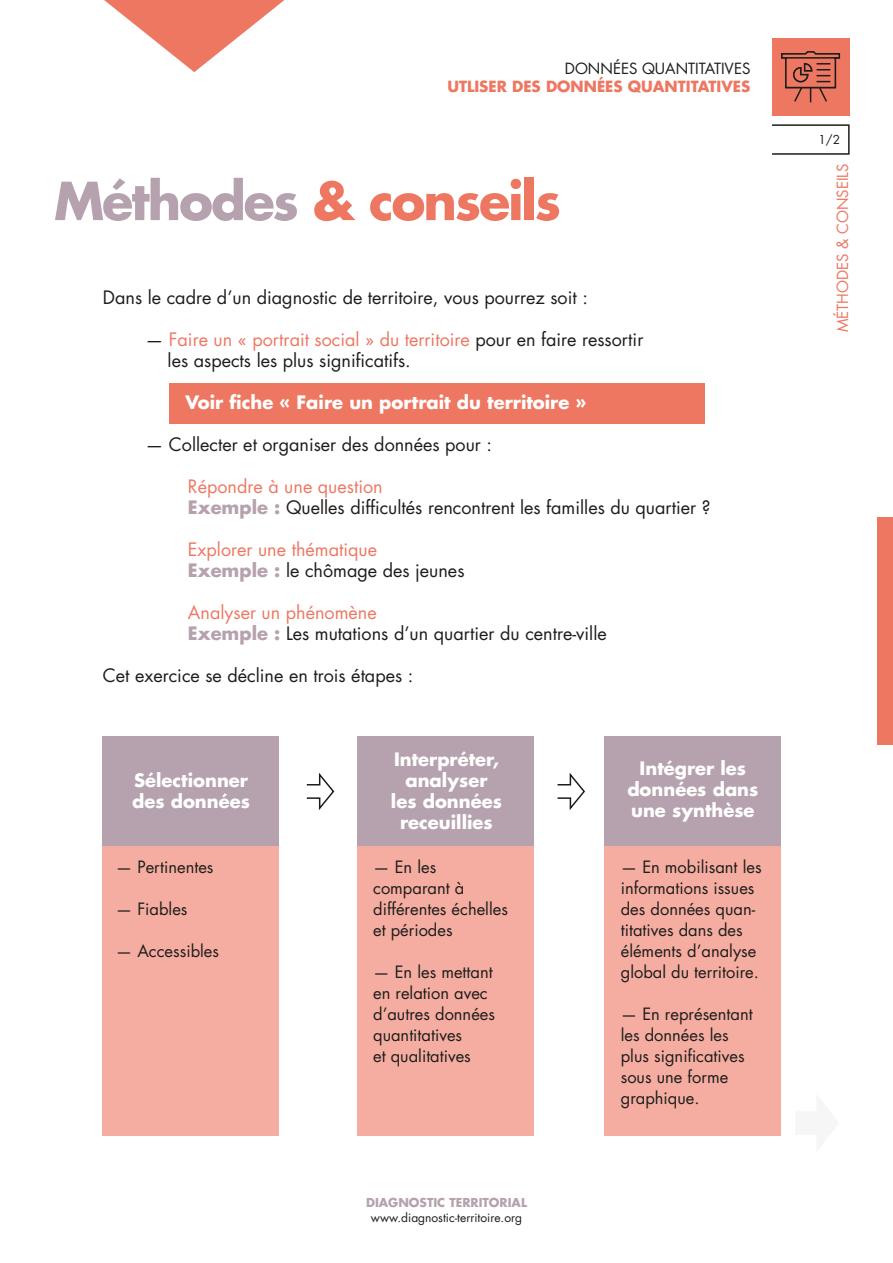
<style>
.page{position:relative;width:893px;height:1263px;background:#fff}
.page>*{position:absolute;margin:0;border:0;box-sizing:border-box;transform-origin:0 0}
.t1{font:700 51px "Futura LT";letter-spacing:-.04em;color:#ee7762}
.t2{font:18px/21px "Futura LT";color:#1d1d1b}
.t3{font:700 18px/21px "Futura LT";color:#fff;text-align:center}
.t4{font:18px/21px "Futura LT";color:#ee7762}
.t5{font:16.5px/21px "Futura LT";color:#1d1d1b}
.t6{font:700 15px "Futura LT";color:#ee7762}
.t7{font:15px "Futura LT";color:#1d1d1b}
.t8{font:15px "Futura LT";color:#ee7762}
.t9{font:12px "Futura LT";color:#1d1d1b}
.t10{font:700 12px "Futura LT";color:#b6a2ae}
.s1{color:#b6a2ae}
.s2{color:#ee7762}
.s3{font-weight:700;color:#b6a2ae}
.s4{color:#1d1d1b}
</style>
<div class="page">
<div style="left:103px;top:837px;width:176px;height:298px;background:#f5ada1"></div>
<div style="left:357px;top:837px;width:176px;height:298px;background:#f5ada1"></div>
<div style="left:604px;top:837px;width:177px;height:298px;background:#f5ada1"></div>
<div style="left:170px;top:383px;width:535px;height:41px;background:#ee7762"></div>
<svg style="left:104px;top:0;width:180px;height:72px"></svg>
<div style="left:771px;top:124px;width:79px;height:31px;border:2px solid #1d1d1b"></div>
<div style="left:103px;top:737px;width:176px;height:109px;background:#b6a2ae"></div>
<div style="left:357px;top:737px;width:176px;height:109px;background:#b6a2ae"></div>
<div style="left:604px;top:737px;width:177px;height:109px;background:#b6a2ae"></div>
<svg style="left:306px;top:773px;width:29px;height:37px"></svg>
<svg style="left:557px;top:772px;width:28px;height:38px"></svg>
<div style="left:772px;top:38px;width:78px;height:78px;background:#ee7762"></div>
<svg style="left:781px;top:51px;width:60px;height:52px"></svg>
<div style="left:877px;top:518px;width:16px;height:227px;background:#ee7762"></div>
<p class="t7" style="left:565px;top:59px;width:187px">DONNÉES QUANTITATIVES</p>
<p class="t6" style="left:447px;top:76px;width:305px">UTLISER DES DONNÉES QUANTITATIVES</p>
<h1 class="t1" style="left:54px;top:167px;width:508px"><span class="s1">Méthodes</span> &amp; conseils</h1>
<p class="t2" style="left:103px;top:287px;width:486px">Dans le cadre d’un diagnostic de territoire, vous pourrez soit :</p>
<p class="t2" style="left:168px;top:329px;width:477px;text-indent:-22px">— <span class="s2">Faire un « portrait social » du territoire</span> pour en faire ressortir les aspects les plus significatifs.</p>
<p class="t3" style="left:185px;top:392px;width:402px">Voir fiche « Faire un portrait du territoire »</p>
<p class="t2" style="left:145px;top:434px;width:348px">— Collecter et organiser des données pour :</p>
<p class="t2" style="left:188px;top:476px;width:524px"><span class="s2">Répondre à une question<br></span><span class="s3">Exemple :</span> Quelles difficultés rencontrent les familles du quartier ?</p>
<p class="t4" style="left:188px;top:539px;width:278px">Explorer une thématique<br><span class="s3">Exemple :</span> <span class="s4">le chômage des jeunes</span></p>
<p class="t2" style="left:188px;top:602px;width:420px"><span class="s2">Analyser un phénomène<br></span><span class="s3">Exemple :</span> Les mutations d’un quartier du centre-ville</p>
<p class="t2" style="left:103px;top:665px;width:312px">Cet exercice se décline en trois étapes :</p>
<p class="t3" style="left:132px;top:769px;width:119px;text-align:left">Sélectionner des données</p>
<p class="t5" style="left:116px;top:857px;width:99px">— Pertinentes</p>
<p class="t5" style="left:116px;top:899px;width:73px">— Fiables</p>
<p class="t5" style="left:116px;top:941px;width:105px">— Accessibles</p>
<p class="t3" style="left:391px;top:749px;width:113px">Interpréter, analyser les données receuillies</p>
<p class="t3" style="left:627px;top:757px;width:133px">Intégrer les données dans une synthèse</p>
<p class="t5" style="left:621px;top:857px;width:142px">— En mobilisant les informations issues des données quan&shy;titatives dans des éléments d’analyse global du territoire.</p>
<p class="t5" style="left:621px;top:1004px;width:133px">— En représentant les données les plus significatives sous une forme graphique.</p>
<p class="t5" style="left:373px;top:857px;width:136px">— En les comparant à différentes échelles et périodes</p>
<p class="t5" style="left:373px;top:962px;width:123px">— En les mettant en relation avec d’autres données quantitatives<br>et qualitatives</p>
<p class="t10" style="left:366px;top:1194px;width:162px">DIAGNOSTIC TERRITORIAL</p>
<p class="t9" style="left:371px;top:1209px;width:153px">www.diagnostic-territoire.org</p>
<p class="t9" style="left:818px;top:132px;width:23px">1/2</p>
<p class="t8" style="left:833px;top:332px;width:170px;rotate:-90deg">MÉTHODES &amp; CONSEILS</p>
</div>
